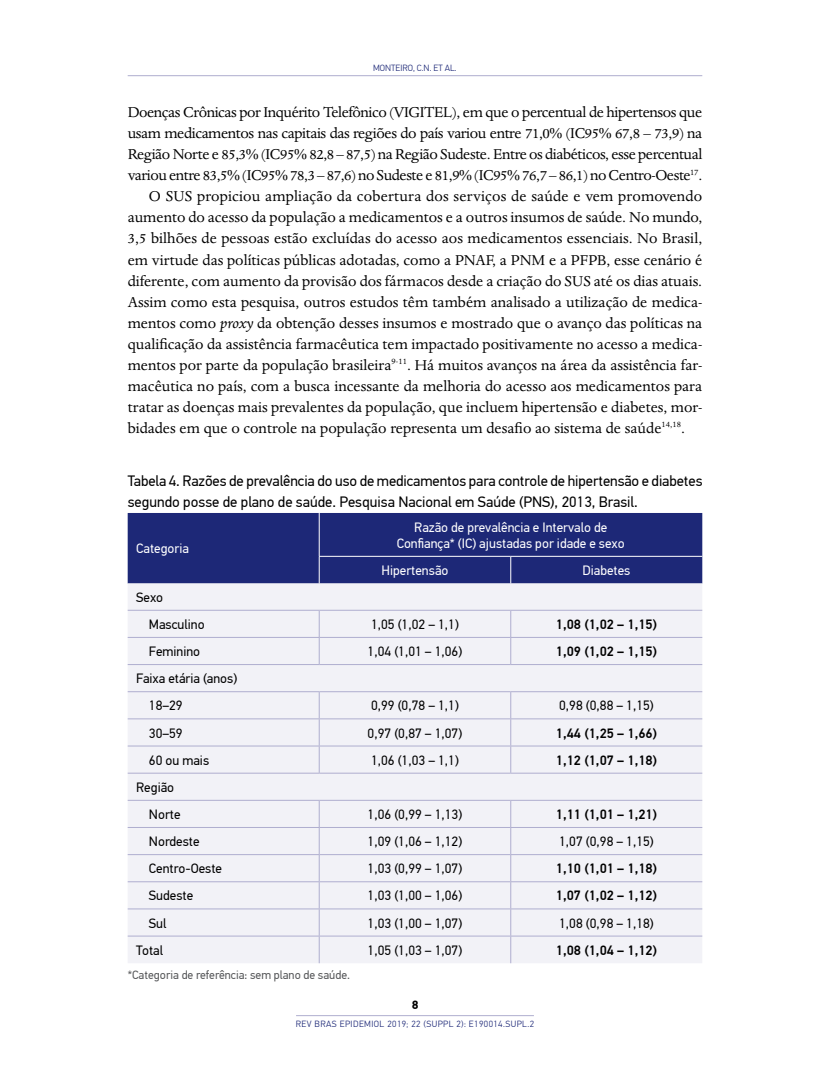
<style>
.page{position:relative;width:830px;height:1085px;background:#fff}
.page>*{position:absolute;margin:0;border:0;box-sizing:border-box;transform-origin:0 0}
.t1{font:16.5px "Dante MT Std";color:#000}
.t2{font:16.5px "Dante MT Std";letter-spacing:-.025em;color:#000}
.t3{font:15px/21px "PF Din Text Pro";letter-spacing:-.005em;color:#000}
.t4{font:13.5px/27.2px "PF Din Text Pro";color:#000}
.t5{font:500 13.5px "PF Din Text Pro";color:#000}
.t6{font:13.5px/16.2px "PF Din Text Pro";color:#fff;text-align:center}
.t7{font:12px "PF Din Text Pro";color:#58595b}
.t8{font:700 12px "PF Din Text Pro";color:#000}
.t9{font:300 9px "PF Din Text Pro";letter-spacing:.05em;color:#1d2877}
.t10{font:300 9px "PF Din Text Pro";color:#1d2877}
.s1{font-style:italic}
</style>
<div class="page">
<hr style="left:128px;top:75px;width:574px;height:1px;background:#afaecf">
<hr style="left:296px;top:1015px;width:237px;height:1px;background:#afaecf">
<div style="left:128px;top:513px;width:574px;height:70px;background:#1d2877"></div>
<div style="left:128px;top:583px;width:574px;height:380px;background:#f2f2f7"></div>
<hr style="left:319px;top:513px;width:1px;height:43px;background:#fff">
<svg style="left:319px;top:557px;width:1px;height:26px"></svg>
<svg style="left:510px;top:557px;width:1px;height:26px"></svg>
<hr style="left:128px;top:609px;width:191px;height:1px;background:#afaecf">
<hr style="left:319px;top:609px;width:191px;height:1px;background:#afaecf">
<hr style="left:510px;top:609px;width:192px;height:1px;background:#afaecf">
<hr style="left:128px;top:637px;width:191px;height:1px;background:#afaecf">
<hr style="left:319px;top:637px;width:191px;height:1px;background:#afaecf">
<svg style="left:319px;top:610px;width:1px;height:54px"></svg>
<hr style="left:510px;top:637px;width:192px;height:1px;background:#afaecf">
<svg style="left:510px;top:610px;width:1px;height:54px"></svg>
<hr style="left:128px;top:664px;width:191px;height:1px;background:#afaecf">
<hr style="left:319px;top:664px;width:191px;height:1px;background:#afaecf">
<hr style="left:510px;top:664px;width:192px;height:1px;background:#afaecf">
<hr style="left:128px;top:691px;width:191px;height:1px;background:#afaecf">
<hr style="left:319px;top:691px;width:191px;height:1px;background:#afaecf">
<hr style="left:510px;top:691px;width:192px;height:1px;background:#afaecf">
<hr style="left:128px;top:718px;width:191px;height:1px;background:#afaecf">
<hr style="left:319px;top:718px;width:191px;height:1px;background:#afaecf">
<hr style="left:510px;top:718px;width:192px;height:1px;background:#afaecf">
<hr style="left:128px;top:745px;width:191px;height:1px;background:#afaecf">
<hr style="left:319px;top:745px;width:191px;height:1px;background:#afaecf">
<svg style="left:319px;top:692px;width:1px;height:80px"></svg>
<hr style="left:510px;top:745px;width:192px;height:1px;background:#afaecf">
<svg style="left:510px;top:692px;width:1px;height:80px"></svg>
<hr style="left:128px;top:772px;width:191px;height:1px;background:#afaecf">
<hr style="left:319px;top:772px;width:191px;height:1px;background:#afaecf">
<hr style="left:510px;top:772px;width:192px;height:1px;background:#afaecf">
<hr style="left:128px;top:799px;width:191px;height:1px;background:#afaecf">
<hr style="left:319px;top:799px;width:191px;height:1px;background:#afaecf">
<hr style="left:510px;top:799px;width:192px;height:1px;background:#afaecf">
<hr style="left:128px;top:827px;width:191px;height:1px;background:#afaecf">
<hr style="left:319px;top:827px;width:191px;height:1px;background:#afaecf">
<hr style="left:510px;top:827px;width:192px;height:1px;background:#afaecf">
<hr style="left:128px;top:854px;width:191px;height:1px;background:#afaecf">
<hr style="left:319px;top:854px;width:191px;height:1px;background:#afaecf">
<hr style="left:510px;top:854px;width:192px;height:1px;background:#afaecf">
<hr style="left:128px;top:881px;width:191px;height:1px;background:#afaecf">
<hr style="left:319px;top:881px;width:191px;height:1px;background:#afaecf">
<hr style="left:510px;top:881px;width:192px;height:1px;background:#afaecf">
<hr style="left:128px;top:908px;width:191px;height:1px;background:#afaecf">
<hr style="left:319px;top:908px;width:191px;height:1px;background:#afaecf">
<hr style="left:510px;top:908px;width:192px;height:1px;background:#afaecf">
<svg style="left:319px;top:800px;width:1px;height:163px"></svg>
<svg style="left:510px;top:800px;width:1px;height:163px"></svg>
<hr style="left:319px;top:556px;width:191px;height:1px;background:#fff">
<hr style="left:510px;top:556px;width:192px;height:1px;background:#fff">
<hr style="left:128px;top:935px;width:191px;height:1px;background:#afaecf">
<hr style="left:319px;top:935px;width:191px;height:1px;background:#afaecf">
<hr style="left:510px;top:935px;width:192px;height:1px;background:#afaecf">
<p class="t10" style="left:373px;top:63px;width:85px">MONTEIRO, C.N. ET AL.</p>
<p class="t2" style="left:128px;top:103px;width:575px">Doenças Crônicas por Inquérito Telefônico (VIGITEL), em que o percentual de hipertensos que</p>
<p class="t2" style="left:128px;top:124px;width:576px">usam medicamentos nas capitais das regiões do país variou entre 71,0% (IC95% 67,8 – 73,9) na</p>
<p class="t2" style="left:128px;top:145px;width:576px">Região Norte e 85,3% (IC95% 82,8 – 87,5) na Região Sudeste. Entre os diabéticos, esse percentual</p>
<p class="t2" style="left:128px;top:166px;width:576px">variou entre 83,5% (IC95% 78,3 – 87,6) no Sudeste e 81,9% (IC95% 76,7 – 86,1) no Centro-Oeste<sup>17</sup>.</p>
<p class="t1" style="left:149px;top:187px;width:554px">O SUS propiciou ampliação da cobertura dos serviços de saúde e vem promovendo</p>
<p class="t1" style="left:128px;top:208px;width:576px">aumento do acesso da população a medicamentos e a outros insumos de saúde. No mundo,</p>
<p class="t1" style="left:128px;top:229px;width:576px">3,5 bilhões de pessoas estão excluídas do acesso aos medicamentos essenciais. No Brasil,</p>
<p class="t1" style="left:128px;top:250px;width:575px">em virtude das políticas públicas adotadas, como a PNAF, a PNM e a PFPB, esse cenário é</p>
<p class="t1" style="left:128px;top:271px;width:575px">diferente, com aumento da provisão dos fármacos desde a criação do SUS até os dias atuais.</p>
<p class="t1" style="left:128px;top:292px;width:576px">Assim como esta pesquisa, outros estudos têm também analisado a utilização de medica-</p>
<p class="t1" style="left:128px;top:313px;width:576px">mentos como <span class="s1">proxy</span> da obtenção desses insumos e mostrado que o avanço das políticas na</p>
<p class="t1" style="left:128px;top:334px;width:576px">qualificação da assistência farmacêutica tem impactado positivamente no acesso a medica-</p>
<p class="t1" style="left:128px;top:355px;width:575px">mentos por parte da população brasileira<sup>9-11</sup>. Há muitos avanços na área da assistência far-</p>
<p class="t1" style="left:128px;top:376px;width:576px">macêutica no país, com a busca incessante da melhoria do acesso aos medicamentos para</p>
<p class="t1" style="left:128px;top:397px;width:576px">tratar as doenças mais prevalentes da população, que incluem hipertensão e diabetes, mor-</p>
<p class="t1" style="left:128px;top:418px;width:558px">bidades em que o controle na população representa um desafio ao sistema de saúde<sup>14,18</sup>.</p>
<p class="t3" style="left:128px;top:470px;width:576px">Tabela 4. Razões de prevalência do uso de medicamentos para controle de hipertensão e diabetes segundo posse de plano de saúde. Pesquisa Nacional em Saúde (PNS), 2013, Brasil.</p>
<p class="t6" style="left:136px;top:540px;width:54px">Categoria</p>
<p class="t4" style="left:149px;top:583px;width:57px;text-indent:-13px">Sexo<br>Masculino</p>
<p class="t6" style="left:396px;top:519px;width:229px">Razão de prevalência e Intervalo de<br>Confiança* (IC) ajustadas por idade e sexo</p>
<p class="t6" style="left:381px;top:562px;width:68px">Hipertensão</p>
<p class="t6" style="left:582px;top:562px;width:49px">Diabetes</p>
<p class="t4" style="left:371px;top:610px;width:89px">1,05 (1,02 – 1,1)</p>
<p class="t5" style="left:555px;top:616px;width:103px">1,08 (1,02 – 1,15)</p>
<p class="t4" style="left:149px;top:638px;width:53px">Feminino</p>
<p class="t4" style="left:367px;top:638px;width:96px">1,04 (1,01 – 1,06)</p>
<p class="t5" style="left:555px;top:643px;width:103px">1,09 (1,02 – 1,15)</p>
<p class="t4" style="left:149px;top:665px;width:90px;text-indent:-13px">Faixa etária (anos)<br>18–29</p>
<p class="t4" style="left:371px;top:692px;width:89px">0,99 (0,78 – 1,1)</p>
<p class="t4" style="left:559px;top:692px;width:96px">0,98 (0,88 – 1,15)</p>
<p class="t4" style="left:149px;top:719px;width:35px">30–59</p>
<p class="t4" style="left:367px;top:719px;width:96px">0,97 (0,87 – 1,07)</p>
<p class="t5" style="left:555px;top:724px;width:103px">1,44 (1,25 – 1,66)</p>
<p class="t4" style="left:149px;top:746px;width:62px">60 ou mais</p>
<p class="t4" style="left:371px;top:746px;width:89px">1,06 (1,03 – 1,1)</p>
<p class="t5" style="left:555px;top:751px;width:103px">1,12 (1,07 – 1,18)</p>
<p class="t4" style="left:149px;top:773px;width:33px;text-indent:-13px">Região<br>Norte</p>
<p class="t4" style="left:367px;top:800px;width:96px">1,06 (0,99 – 1,13)</p>
<p class="t5" style="left:555px;top:806px;width:103px">1,11 (1,01 – 1,21)</p>
<p class="t4" style="left:149px;top:827px;width:52px">Nordeste</p>
<p class="t4" style="left:367px;top:827px;width:96px">1,09 (1,06 – 1,12)</p>
<p class="t4" style="left:559px;top:827px;width:96px">1,07 (0,98 – 1,15)</p>
<p class="t4" style="left:149px;top:855px;width:75px">Centro-Oeste</p>
<p class="t4" style="left:367px;top:855px;width:96px">1,03 (0,99 – 1,07)</p>
<p class="t5" style="left:555px;top:860px;width:103px">1,10 (1,01 – 1,18)</p>
<p class="t4" style="left:149px;top:882px;width:46px">Sudeste</p>
<p class="t4" style="left:367px;top:882px;width:96px">1,03 (1,00 – 1,06)</p>
<p class="t5" style="left:555px;top:887px;width:103px">1,07 (1,02 – 1,12)</p>
<p class="t4" style="left:149px;top:909px;width:19px">Sul</p>
<p class="t4" style="left:367px;top:909px;width:96px">1,03 (1,00 – 1,07)</p>
<p class="t4" style="left:559px;top:909px;width:96px">1,08 (0,98 – 1,18)</p>
<p class="t4" style="left:136px;top:936px;width:28px">Total</p>
<p class="t4" style="left:367px;top:936px;width:96px">1,05 (1,03 – 1,07)</p>
<p class="t5" style="left:555px;top:941px;width:103px">1,08 (1,04 – 1,12)</p>
<p class="t7" style="left:128px;top:967px;width:224px">*Categoria de referência: sem plano de saúde.</p>
<p class="t8" style="left:411px;top:997px;width:8px">8</p>
<p class="t9" style="left:296px;top:1018px;width:240px">REV BRAS EPIDEMIOL 2019; 22 (SUPPL 2): E190014.SUPL.2</p>
</div>
